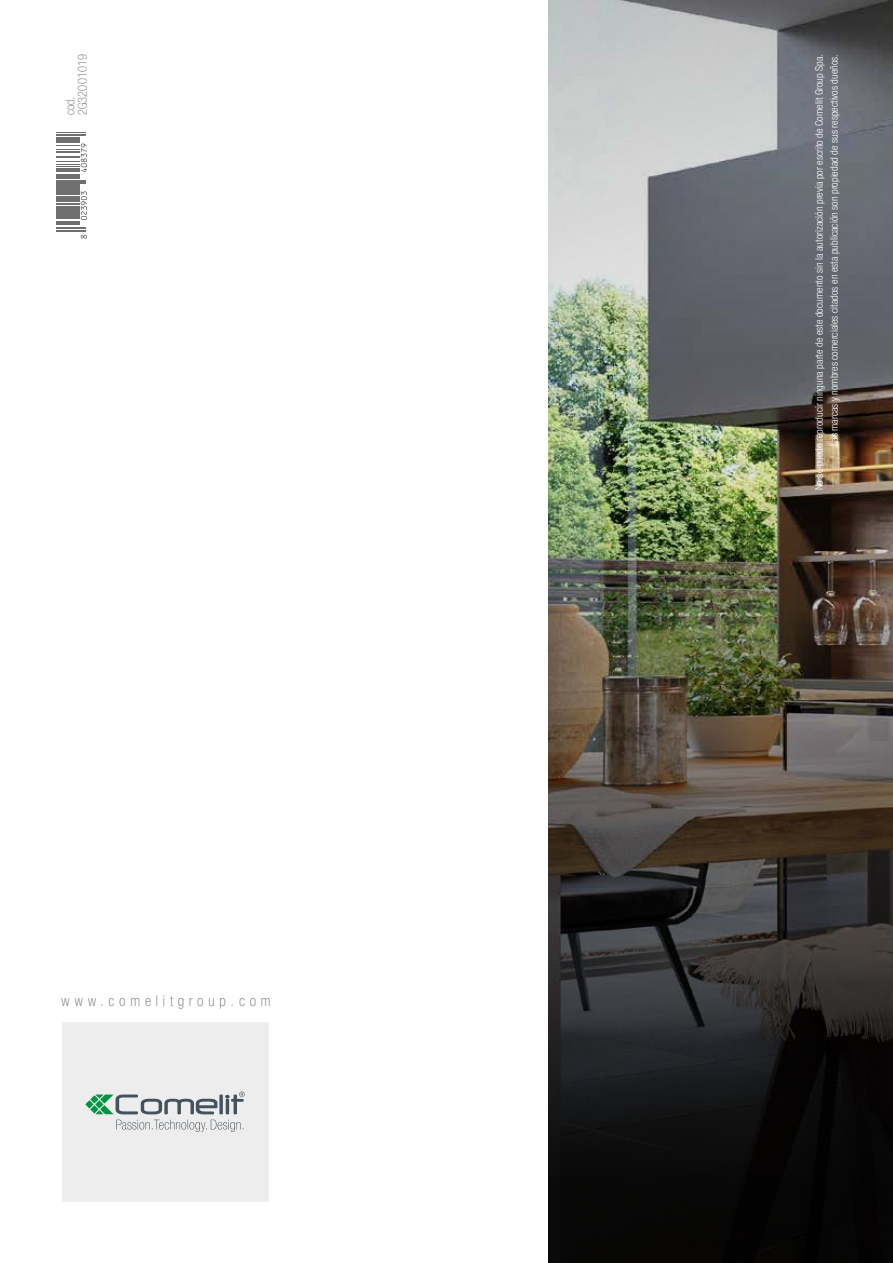
<style>
.page{position:relative;width:893px;height:1263px;background:#fff}
.page>*{position:absolute;margin:0;border:0;box-sizing:border-box;transform-origin:0 0}
.t1{font:100 condensed 15px "Helvetica Neue LTW1 G";letter-spacing:.32em;color:#706f6f}
.t2{font:100 condensed 12.45px/12.5px "Helvetica Neue LTW1 G";letter-spacing:.01em;color:#706f6f}
.t3{font:300 condensed 10.5px/15px "Helvetica Neue LTW1 G";color:#fff;text-align:right}
</style>
<div class="page">
<img style="left:549px;top:0;width:344px;height:437px">
<img style="left:549px;top:437px;width:344px;height:826px">
<div style="left:62px;top:1022px;width:206px;height:179px;background:#ededed"></div>
<svg style="left:85px;top:1100px;width:9px;height:8px"></svg>
<svg style="left:90px;top:1105px;width:9px;height:8px"></svg>
<svg style="left:90px;top:1095px;width:9px;height:8px"></svg>
<svg style="left:95px;top:1091px;width:150px;height:41px"></svg>
<hr style="left:56px;top:223px;width:23px;height:2px;background:#706f6f">
<div style="left:56px;top:186px;width:23px;height:5px;background:#706f6f"></div>
<svg style="left:56px;top:178px;width:29px;height:7px"></svg>
<hr style="left:56px;top:174px;width:23px;height:3px;background:#706f6f">
<svg style="left:56px;top:228px;width:31px;height:11px"></svg>
<svg style="left:56px;top:191px;width:31px;height:31px"></svg>
<svg style="left:56px;top:132px;width:31px;height:40px"></svg>
<p class="t2" style="left:64px;top:115px;width:63px;rotate:-90deg">cod.<br>2G32001019</p>
<h1 class="t1" style="left:62px;top:992px;width:210px">www.comelitgroup.com</h1>
<p class="t3" style="left:812px;top:490px;width:438px;rotate:-90deg">No se puede reproducir ninguna parte de este documento sin la autorización previa por escrito de Comelit Group Spa.<br>Las marcas y nombres comerciales citados en esta publicación son propiedad de sus respectivos dueños.</p>
</div>
